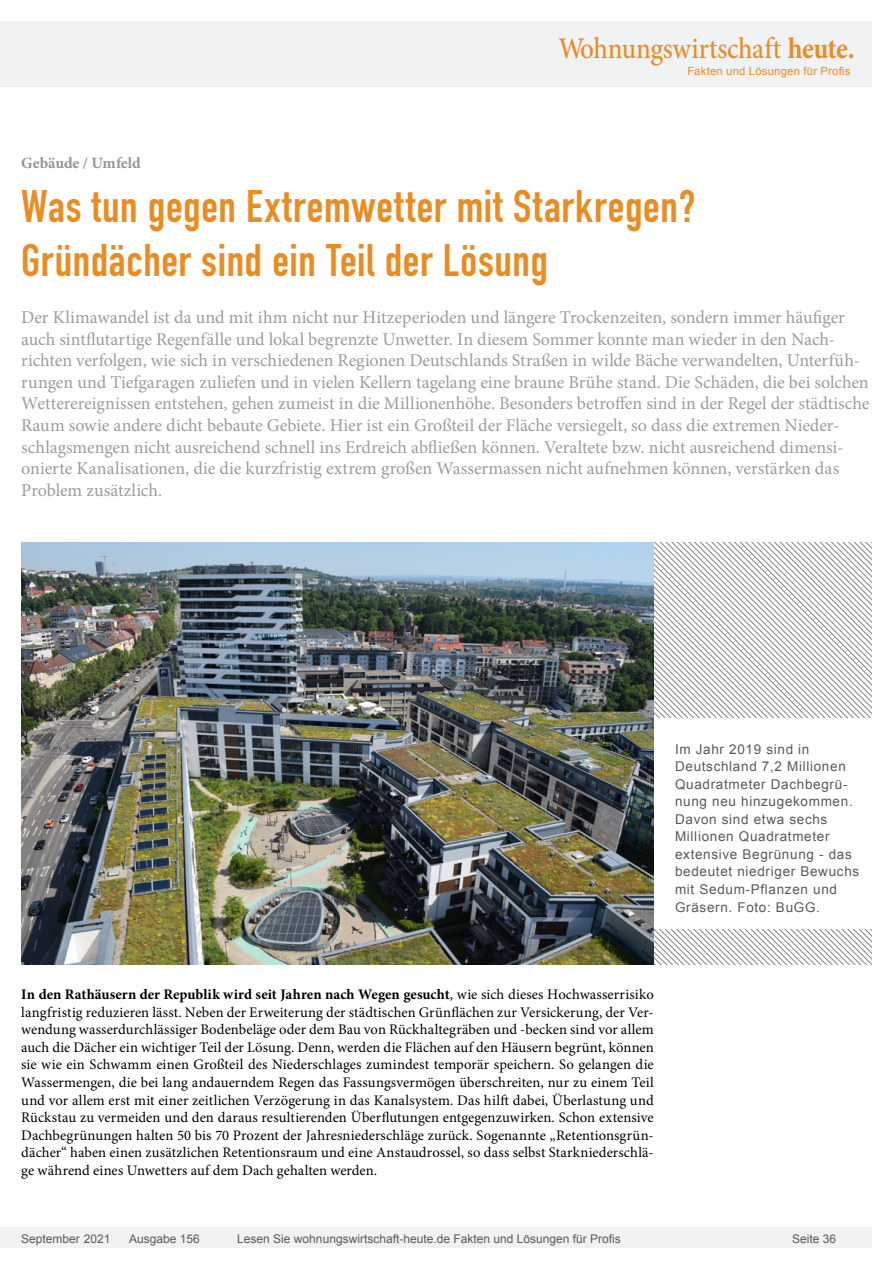
<style>
.page{position:relative;width:893px;height:1263px;background:#fff}
.page>*{position:absolute;margin:0;border:0;box-sizing:border-box;transform-origin:0 0}
.Überschrift_Groß{font:45px/54px "DIN Engschrift";letter-spacing:.015em;color:#e88c24}
.t1{font:500 30px "Minion Pro";letter-spacing:-.01em;color:#e88c24;scale:.9 1}
.Anlesetext{font:18px/21.6px "Minion Pro";letter-spacing:-.005em;color:#9c9c9c}
.Kategorie{font:700 15.75px "Minion Pro";letter-spacing:-.005em;color:#939393}
.Fließtext_erste_Zeil{font:14.7px/17.5px "Minion Pro";letter-spacing:.005em;color:#000;text-align:justify}
.Bildunterschrift{font:13.5px/17.5px "Arial";letter-spacing:.05em;color:#595959}
.t2{font:12px "Arial";color:#595959}
.t3{font:11.25px "Arial";letter-spacing:.025em;color:#e88c24}
.s1{font-weight:700}
</style>
<div class="page">
<div style="left:0;top:1227px;width:872px;height:20px;background:#f1f2f3"></div>
<div style="left:0;top:21px;width:872px;height:66px;background:#f1f2f3"></div>
<svg style="left:654px;top:543px;width:218px;height:88px"></svg>
<svg style="left:654px;top:631px;width:218px;height:333px"></svg>
<div style="left:654px;top:718px;width:237px;height:211px;background:#fff"></div>
<img style="left:21px;top:543px;width:633px;height:421px">
<h2 class="t1" style="left:558px;top:28px;width:331px">Wohnungswirtschaft <span class="s1">heute.</span></h2>
<p class="t3" style="left:687px;top:63px;width:165px">Fakten und Lösungen für Profis</p>
<p class="Kategorie" style="left:21px;top:152px;width:121px">Gebäude / Umfeld</p>
<p class="Überschrift_Groß" style="left:21px;top:180px;width:676px">Was tun gegen Extremwetter mit Starkregen?<br>Gründächer sind ein Teil der Lösung</p>
<p class="Anlesetext" style="left:21px;top:307px;width:850px">Der Klimawandel ist da und mit ihm nicht nur Hitzeperioden und längere Trockenzeiten, sondern immer häufiger auch sintflutartige Regenfälle und lokal begrenzte Unwetter. In diesem Sommer konnte man wieder in den Nach&shy;richten verfolgen, wie sich in verschiedenen Regionen Deutschlands Straßen in wilde Bäche verwandelten, Unterfüh&shy;rungen und Tiefgaragen zuliefen und in vielen Kellern tagelang eine braune Brühe stand. Die Schäden, die bei solchen Wetterereignissen entstehen, gehen zumeist in die Millionenhöhe. Besonders betroffen sind in der Regel der städtische Raum sowie andere dicht bebaute Gebiete. Hier ist ein Großteil der Fläche versiegelt, so dass die extremen Nieder&shy;schlagsmengen nicht ausreichend schnell ins Erdreich abfließen können. Veraltete bzw. nicht ausreichend dimensi&shy;onierte Kanalisationen, die die kurzfristig extrem großen Wassermassen nicht aufnehmen können, verstärken das Problem zusätzlich.</p>
<p class="Bildunterschrift" style="left:675px;top:740px;width:186px">Im Jahr 2019 sind in<br>Deutschland 7,2 Millionen<br>Quadratmeter Dachbegrü&shy;nung neu hinzugekommen.<br>Davon sind etwa sechs<br>Millionen Quadratmeter extensive Begrünung - das bedeutet niedriger Bewuchs mit Sedum-Pflanzen und<br>Gräsern. Foto: BuGG.</p>
<p class="Fließtext_erste_Zeil" style="left:21px;top:986px;width:634px"><span class="s1">In den Rathäusern der Republik wird seit Jahren nach Wegen gesucht</span>, wie sich dieses Hochwasserrisiko langfristig reduzieren lässt. Neben der Erweiterung der städtischen Grünflächen zur Versickerung, der Ver&shy;wendung wasserdurchlässiger Bodenbeläge oder dem Bau von Rückhaltegräben und -becken sind vor allem auch die Dächer ein wichtiger Teil der Lösung. Denn, werden die Flächen auf den Häusern begrünt, können sie wie ein Schwamm einen Großteil des Niederschlages zumindest temporär speichern. So gelangen die Wassermengen, die bei lang andauerndem Regen das Fassungsvermögen überschreiten, nur zu einem Teil und vor allem erst mit einer zeitlichen Verzögerung in das Kanalsystem. Das hilft dabei, Überlastung und Rückstau zu vermeiden und den daraus resultierenden Überflutungen entgegenzuwirken. Schon extensive Dachbegrünungen halten 50 bis 70 Prozent der Jahresniederschläge zurück. Sogenannte „Retentionsgrün&shy;dächer“ haben einen zusätzlichen Retentionsraum und eine Anstaudrossel, so dass selbst Starkniederschlä&shy;ge während eines Unwetters auf dem Dach gehalten werden.</p>
<p class="t2" style="left:21px;top:1230px;width:91px">September 2021</p>
<p class="t2" style="left:129px;top:1230px;width:72px">Ausgabe 156</p>
<p class="t2" style="left:237px;top:1230px;width:385px">Lesen Sie wohnungswirtschaft-heute.de Fakten und Lösungen für Profis</p>
<p class="t2" style="left:792px;top:1231px;width:46px">Seite 36</p>
</div>
